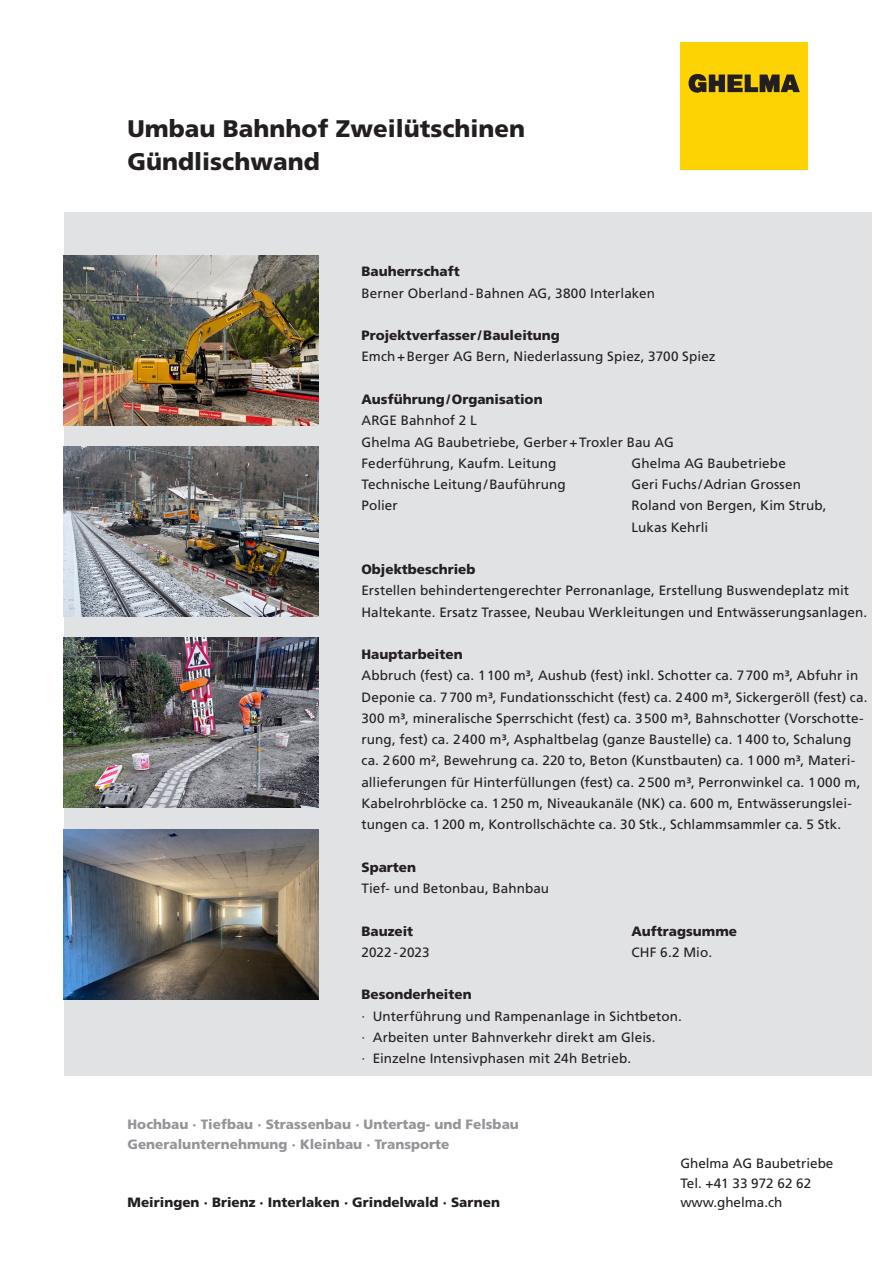
<style>
.page{position:relative;width:893px;height:1263px;background:#fff}
.page>*{position:absolute;margin:0;border:0;box-sizing:border-box;transform-origin:0 0}
.t1{font:900 24px "Frutiger LT Std";color:#231f20}
.Text{font:13.5px/21.3px "Frutiger LT Std";letter-spacing:.005em;color:#231f20}
.Text-2{font:900 13.5px "Frutiger LT Std";color:#231f20}
.t2{font:900 13.5px "Frutiger LT Std";color:#939598}
</style>
<div class="page">
<div style="left:64px;top:213px;width:808px;height:863px;background:#e1e2e4"></div>
<div style="left:680px;top:43px;width:128px;height:127px;background:#fed304"></div>
<svg style="left:688px;top:74px;width:112px;height:19px"></svg>
<img style="left:64px;top:255px;width:255px;height:170px">
<img style="left:64px;top:446px;width:255px;height:171px">
<img style="left:64px;top:638px;width:255px;height:170px">
<img style="left:64px;top:829px;width:255px;height:170px">
<p class="t1" style="left:128px;top:114px;width:399px">Umbau Bahnhof Zweilütschinen</p>
<p class="t1" style="left:128px;top:147px;width:194px">Gündlischwand</p>
<p class="Text-2" style="left:361px;top:263px;width:100px">Bauherrschaft</p>
<p class="Text" style="left:361px;top:282px;width:295px">Berner Oberland-Bahnen AG, 3800 Interlaken</p>
<p class="Text-2" style="left:361px;top:327px;width:200px">Projektverfasser /Bauleitung</p>
<p class="Text" style="left:361px;top:346px;width:356px">Emch+Berger AG Bern, Niederlassung Spiez, 3700 Spiez</p>
<p class="Text-2" style="left:361px;top:391px;width:183px">Ausführung/Organisation</p>
<p class="Text" style="left:361px;top:410px;width:117px">ARGE Bahnhof 2 L</p>
<p class="Text" style="left:361px;top:431px;width:314px">Ghelma AG Baubetriebe, Gerber+Troxler Bau AG</p>
<p class="Text" style="left:361px;top:452px;width:197px">Federführung, Kaufm. Leitung</p>
<p class="Text" style="left:631px;top:452px;width:156px">Ghelma AG Baubetriebe</p>
<p class="Text" style="left:361px;top:474px;width:206px">Technische Leitung/Bauführung</p>
<p class="Text" style="left:631px;top:474px;width:171px">Geri Fuchs/Adrian Grossen</p>
<p class="Text" style="left:361px;top:495px;width:38px">Polier</p>
<p class="Text" style="left:631px;top:495px;width:197px">Roland von Bergen, Kim Strub,</p>
<p class="Text" style="left:631px;top:516px;width:78px">Lukas Kehrli</p>
<p class="Text-2" style="left:361px;top:561px;width:116px">Objektbeschrieb</p>
<p class="Text" style="left:361px;top:580px;width:507px">Erstellen behindertengerechter Perronanlage, Erstellung Buswendeplatz mit<br>Haltekante. Ersatz Trassee, Neubau Werkleitungen und Entwässerungsanlagen.</p>
<p class="Text-2" style="left:361px;top:646px;width:103px">Hauptarbeiten</p>
<p class="Text" style="left:361px;top:665px;width:507px">Abbruch (fest) ca. 1100 m³, Aushub (fest) inkl. Schotter ca. 7700 m³, Abfuhr in Deponie ca. 7700 m³, Fundationsschicht (fest) ca. 2400 m³, Sickergeröll (fest) ca.<br>300 m³, mineralische Sperrschicht (fest) ca. 3500 m³, Bahnschotter (Vorschotte&shy;rung, fest) ca. 2400 m³, Asphaltbelag (ganze Baustelle) ca. 1400 to, Schalung ca. 2600 m², Bewehrung ca. 220 to, Beton (Kunstbauten) ca. 1000 m³, Materi&shy;allieferungen für Hinterfüllungen (fest) ca. 2500 m³, Perronwinkel ca. 1000 m, Kabelrohrblöcke ca. 1250 m, Niveaukanäle (NK) ca. 600 m, Entwässerungslei&shy;tungen ca. 1200 m, Kontrollschächte ca. 30 Stk., Schlammsammler ca. 5 Stk.</p>
<p class="Text-2" style="left:361px;top:859px;width:56px">Sparten</p>
<p class="Text" style="left:361px;top:878px;width:189px">Tief- und Betonbau, Bahnbau</p>
<p class="Text-2" style="left:361px;top:923px;width:53px">Bauzeit</p>
<p class="Text-2" style="left:631px;top:923px;width:107px">Auftragsumme</p>
<p class="Text" style="left:361px;top:941px;width:70px">2022-2023</p>
<p class="Text" style="left:631px;top:941px;width:82px">CHF 6.2 Mio.</p>
<p class="Text-2" style="left:361px;top:986px;width:112px">Besonderheiten</p>
<p class="Text" style="left:361px;top:1005px;width:322px">· Unterführung und Rampenanlage in Sichtbeton.</p>
<p class="Text" style="left:361px;top:1026px;width:296px">· Arbeiten unter Bahnverkehr direkt am Gleis.</p>
<p class="Text" style="left:361px;top:1048px;width:271px">· Einzelne Intensivphasen mit 24h Betrieb.</p>
<p class="t2" style="left:128px;top:1116px;width:393px">Hochbau · Tiefbau · Strassenbau · Untertag- und Felsbau</p>
<p class="t2" style="left:128px;top:1136px;width:323px">Generalunternehmung · Kleinbau · Transporte</p>
<p class="Text-2" style="left:128px;top:1194px;width:374px">Meiringen · Brienz · Interlaken · Grindelwald · Sarnen</p>
<p class="Text" style="left:680px;top:1153px;width:155px">Ghelma AG Baubetriebe</p>
<p class="Text" style="left:680px;top:1172px;width:132px">Tel. +41 33 972 62 62</p>
<p class="Text" style="left:680px;top:1192px;width:104px">www.ghelma.ch</p>
</div>
